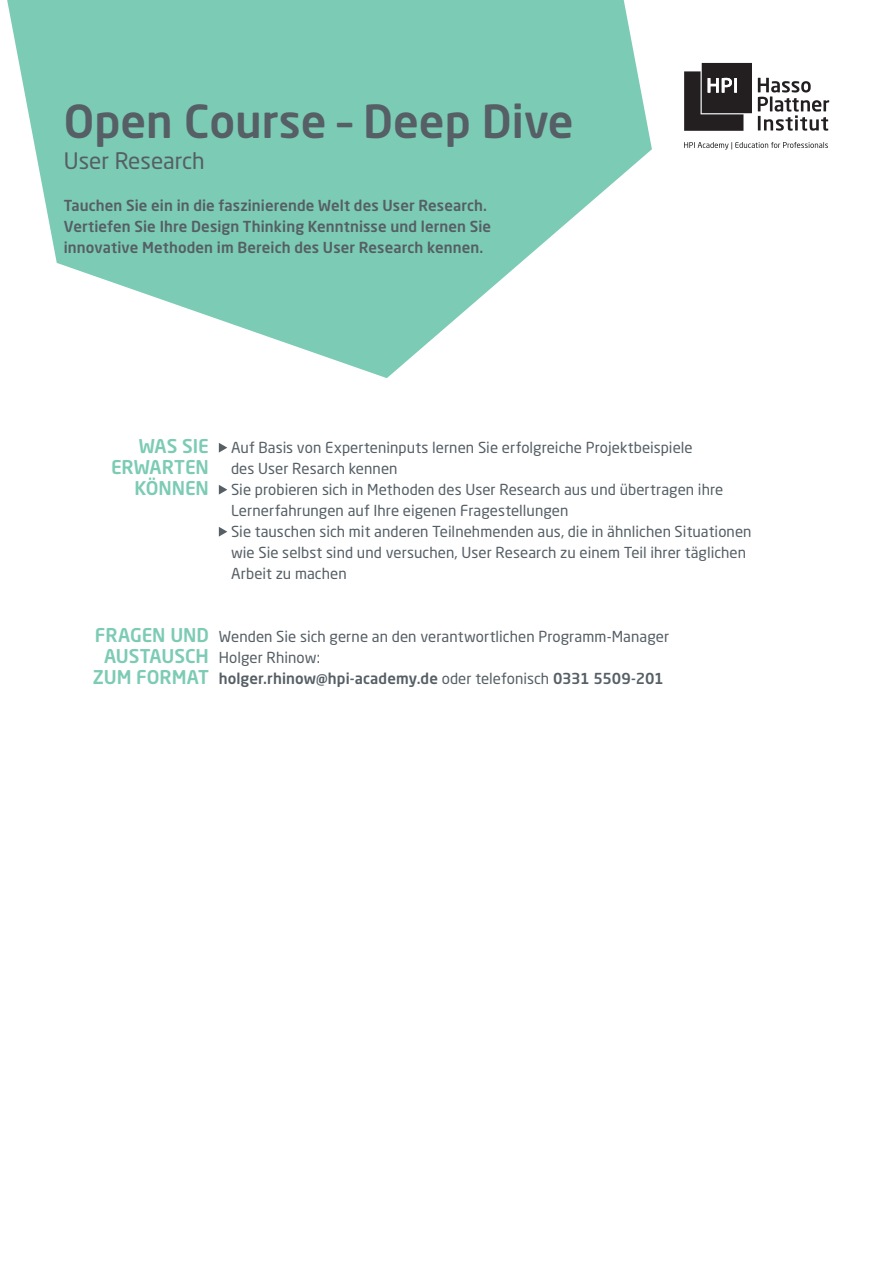
<style>
.page{position:relative;width:893px;height:1263px;background:#fff}
.page>*{position:absolute;margin:0;border:0;box-sizing:border-box;transform-origin:0 0}
.t1{font:500 45px "Neo Sans Std";color:#555f65}
.t2{font:22.5px "Neo Sans Std";color:#555f65}
.t3{font:500 18.75px/21px "Neo Sans Std";letter-spacing:-.005em;color:#7ccbb4;text-align:right}
.t4{font:15px/21px "Neo Sans Std";letter-spacing:.005em;color:#555f65}
.t5{font:500 15px/21px "Neo Sans Std";letter-spacing:.005em;color:#555f65}
.s1{font-weight:500}
</style>
<div class="page">
<svg style="left:7px;top:0;width:645px;height:378px;fill:#7ccbb4"></svg>
<svg style="left:219px;top:443px;width:8px;height:10px"></svg>
<svg style="left:219px;top:485px;width:8px;height:10px"></svg>
<svg style="left:219px;top:527px;width:8px;height:10px"></svg>
<svg style="left:758px;top:78px;width:71px;height:53px"></svg>
<svg style="left:684px;top:142px;width:144px;height:7px"></svg>
<svg style="left:684px;top:63px;width:68px;height:68px;background:#423e3f"></svg>
<p class="t1" style="left:64px;top:93px;width:511px">Open Course – Deep Dive</p>
<p class="t2" style="left:64px;top:147px;width:142px">User Research</p>
<p class="t5" style="left:64px;top:195px;width:429px">Tauchen Sie ein in die faszinierende Welt des User Research.<br>Vertiefen Sie Ihre Design Thinking Kenntnisse und lernen Sie innovative Methoden im Bereich des User Research kennen.</p>
<p class="t3" style="left:111px;top:435px;width:99px">WAS SIE<br>ERWARTEN<br>KÖNNEN</p>
<p class="t4" style="left:231px;top:436px;width:463px">Auf Basis von Experteninputs lernen Sie erfolgreiche Projektbeispiele des User Resarch kennen</p>
<p class="t4" style="left:231px;top:478px;width:494px">Sie probieren sich in Methoden des User Research aus und übertragen ihre<br>Lernerfahrungen auf Ihre eigenen Fragestellungen</p>
<p class="t4" style="left:231px;top:520px;width:522px">Sie tauschen sich mit anderen Teilnehmenden aus, die in ähnlichen Situationen wie Sie selbst sind und versuchen, User Research zu einem Teil ihrer täglichen<br>Arbeit zu machen</p>
<p class="t3" style="left:93px;top:624px;width:117px;text-align:center">FRAGEN UND<br>AUSTAUSCH<br>ZUM FORMAT</p>
<p class="t4" style="left:219px;top:625px;width:452px">Wenden Sie sich gerne an den verantwortlichen Programm-Manager<br>Holger Rhinow:<br><span class="s1">holger.rhinow@hpi-academy.de</span> oder telefonisch <span class="s1">0331 5509-201</span></p>
</div>
